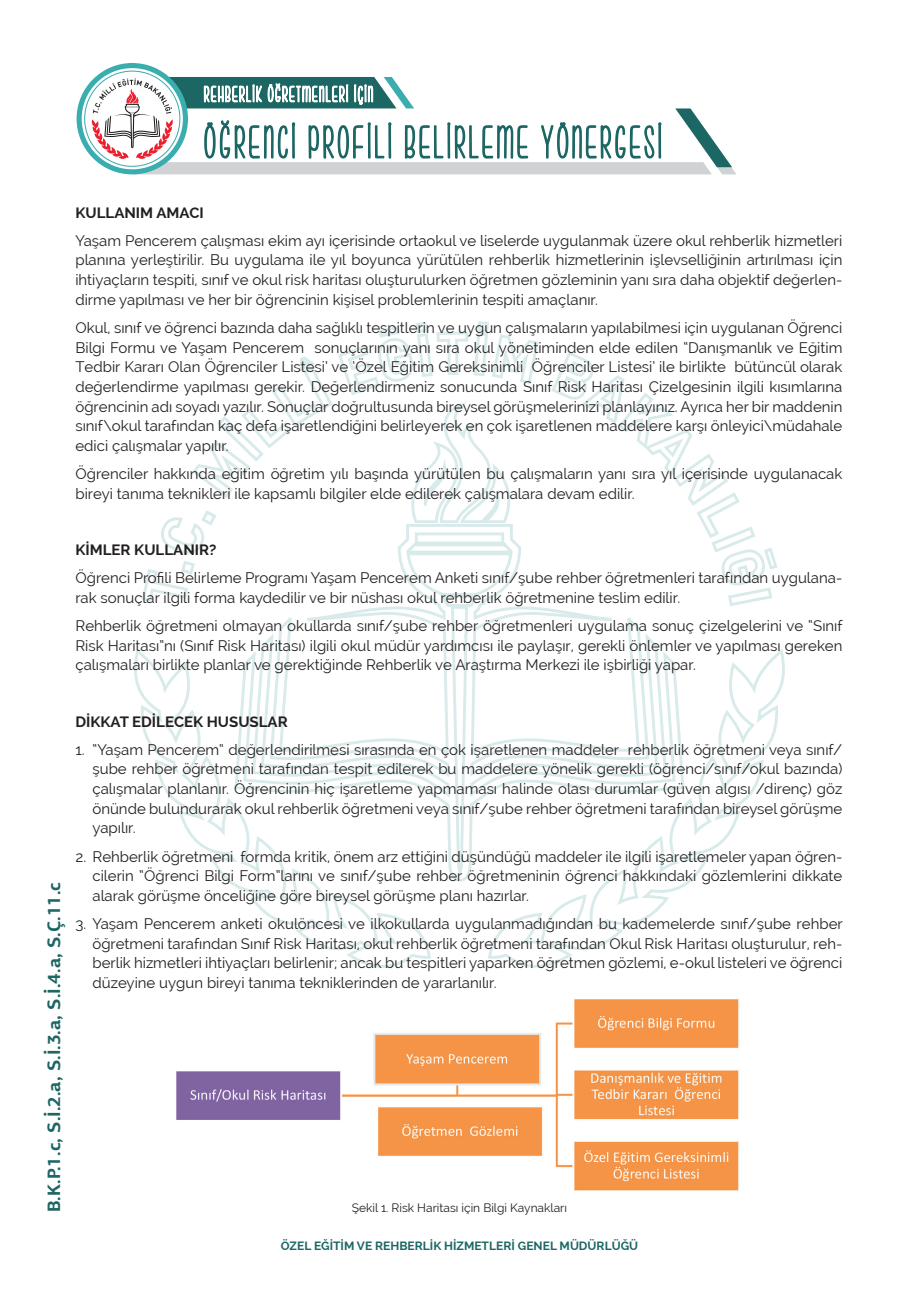
<style>
.page{position:relative;width:919px;height:1289px;background:#fff}
.page>*{position:absolute;margin:0;border:0;box-sizing:border-box;transform-origin:0 0}
.t1{font:700 18px "PF Agora Sans Pro";color:#1c6663}
.t2{font:15px/19.6px "Raleway";color:#231f20;text-align:justify}
.t3{font:700 15px "Raleway";color:#231f20}
.t4{font:700 12px "Raleway";color:#1c6663}
.t5{font:12px "Raleway";color:#231f20}
</style>
<div class="page">
<svg style="left:168px;top:649px;width:617px;height:319px"></svg>
<svg style="left:216px;top:795px;width:487px;height:88px"></svg>
<svg style="left:736px;top:496px;width:41px;height:109px"></svg>
<div style="left:77px;top:63px;width:111px;height:111px;background:#3aadaf;border-radius:50%"></div>
<svg style="left:82px;top:68px;width:101px;height:101px"></svg>
<div style="left:85px;top:72px;width:94px;height:94px;background:#fff;border-radius:50%"></div>
<svg style="left:91px;top:77px;width:645px;height:718px"></svg>
<img style="left:176px;top:999px;width:563px;height:192px">
<p class="t1" style="left:42px;top:1212px;width:332px;rotate:-90deg">B.K.P.1.c, S.İ.2.a, S.İ.3.a, S.İ.4.a, S.Ç.11.c</p>
<p class="t3" style="left:75px;top:204px;width:130px">KULLANIM AMACI</p>
<p class="t2" style="left:75px;top:230px;width:768px">Yaşam Pencerem çalışması ekim ayı içerisinde ortaokul ve liselerde uygulanmak üzere okul rehberlik hizmetleri planına yerleştirilir. Bu uygulama ile yıl boyunca yürütülen rehberlik hizmetlerinin işlevselliğinin artırılması için ihtiyaçların tespiti, sınıf ve okul risk haritası oluşturulurken öğretmen gözleminin yanı sıra daha objektif değerlen&shy;dirme yapılması ve her bir öğrencinin kişisel problemlerinin tespiti amaçlanır.</p>
<p class="t2" style="left:75px;top:318px;width:768px">Okul, sınıf ve öğrenci bazında daha sağlıklı tespitlerin ve uygun çalışmaların yapılabilmesi için uygulanan Öğrenci Bilgi Formu ve Yaşam Pencerem sonuçlarının yanı sıra okul yönetiminden elde edilen “Danışmanlık ve Eğitim Tedbir Kararı Olan Öğrenciler Listesi’ ve ‘Özel Eğitim Gereksinimli Öğrenciler Listesi’ ile birlikte bütüncül olarak değerlendirme yapılması gerekir. Değerlendirmeniz sonucunda Sınıf Risk Haritası Çizelgesinin ilgili kısımlarına öğrencinin adı soyadı yazılır. Sonuçlar doğrultusunda bireysel görüşmelerinizi planlayınız. Ayrıca her bir maddenin sınıf\okul tarafından kaç defa işaretlendiğini belirleyerek en çok işaretlenen maddelere karşı önleyici\müdahale edici çalışmalar yapılır.</p>
<p class="t2" style="left:75px;top:464px;width:768px">Öğrenciler hakkında eğitim öğretim yılı başında yürütülen bu çalışmaların yanı sıra yıl içerisinde uygulanacak bireyi tanıma teknikleri ile kapsamlı bilgiler elde edilerek çalışmalara devam edilir.</p>
<p class="t3" style="left:75px;top:541px;width:143px">KİMLER KULLANIR?</p>
<p class="t2" style="left:75px;top:568px;width:768px">Öğrenci Profili Belirleme Programı Yaşam Pencerem Anketi sınıf/şube rehber öğretmenleri tarafından uygulana&shy;rak sonuçlar ilgili forma kaydedilir ve bir nüshası okul rehberlik öğretmenine teslim edilir.</p>
<p class="t2" style="left:75px;top:616px;width:768px">Rehberlik öğretmeni olmayan okullarda sınıf/şube rehber öğretmenleri uygulama sonuç çizelgelerini ve “Sınıf Risk Haritası”nı (Sınıf Risk Haritası) ilgili okul müdür yardımcısı ile paylaşır, gerekli önlemler ve yapılması gereken çalışmaları birlikte planlar ve gerektiğinde Rehberlik ve Araştırma Merkezi ile işbirliği yapar.</p>
<p class="t3" style="left:75px;top:712px;width:214px">DİKKAT EDİLECEK HUSUSLAR</p>
<p class="t2" style="left:92px;top:739px;width:751px;text-indent:-17px">1. “Yaşam Pencerem“ değerlendirilmesi sırasında en çok işaretlenen maddeler rehberlik öğretmeni veya sınıf/ şube rehber öğretmeni tarafından tespit edilerek bu maddelere yönelik gerekli (öğrenci/sınıf/okul bazında) çalışmalar planlanır. Öğrencinin hiç işaretleme yapmaması halinde olası durumlar (güven algısı /direnç) göz önünde bulundurarak okul rehberlik öğretmeni veya sınıf/şube rehber öğretmeni tarafından bireysel görüşme yapılır.</p>
<p class="t2" style="left:92px;top:846px;width:751px;text-indent:-17px">2. Rehberlik öğretmeni formda kritik, önem arz ettiğini düşündüğü maddeler ile ilgili işaretlemeler yapan öğren&shy;cilerin “Öğrenci Bilgi Form”larını ve sınıf/şube rehber öğretmeninin öğrenci hakkındaki gözlemlerini dikkate alarak görüşme önceliğine göre bireysel görüşme planı hazırlar.</p>
<p class="t2" style="left:92px;top:913px;width:751px;text-indent:-17px">3. Yaşam Pencerem anketi okulöncesi ve ilkokullarda uygulanmadığından bu kademelerde sınıf/şube rehber öğretmeni tarafından Sınıf Risk Haritası, okul rehberlik öğretmeni tarafından Okul Risk Haritası oluşturulur, reh&shy;berlik hizmetleri ihtiyaçları belirlenir; ancak bu tespitleri yaparken öğretmen gözlemi, e-okul listeleri ve öğrenci düzeyine uygun bireyi tanıma tekniklerinden de yararlanılır.</p>
<p class="t5" style="left:352px;top:1201px;width:217px">Şekil 1. Risk Haritası için Bilgi Kaynakları</p>
<p class="t4" style="left:281px;top:1238px;width:359px">ÖZEL EĞİTİM VE REHBERLİK HİZMETLERİ GENEL MÜDÜRLÜĞÜ</p>
</div>
